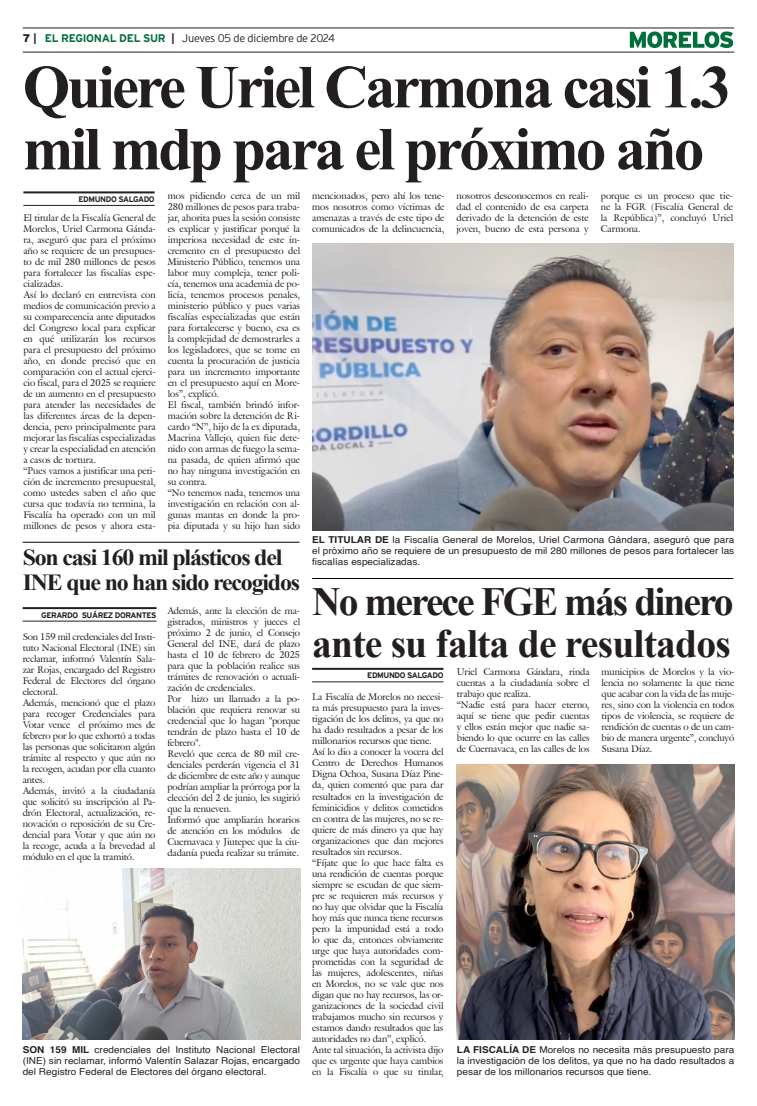
<style>
.page{position:relative;width:757px;height:1106px;background:#fff}
.page>*{position:absolute;margin:0;border:0;box-sizing:border-box;transform-origin:0 0}
.Cabeza_01{font:700 61px "Times New Roman";letter-spacing:-.05em;color:#231f20}
.Cabeza_02{font:700 40px "Times New Roman";letter-spacing:-.02em;color:#231f20}
.Cabeza_02-2{font:700 40px "Times New Roman";letter-spacing:-.05em;color:#231f20}
.Cabeza_03{font:700 23px "Times New Roman";letter-spacing:-.05em;color:#231f20;scale:1.04 1}
.t1{font:300 11px "Interstate";letter-spacing:-.025em;color:#231f20}
.t2{font:9.5px/11px "Galliard IT Cby BT";letter-spacing:-.01em;color:#231f20;text-align:justify}
.Pie_de_foto{font:9.5px/11px "Helvetica";letter-spacing:.005em;color:#231f20;text-align:justify;scale:1.05 1}
.t3{font:700 8px "Interstate";letter-spacing:-.05em;color:#231f20}
.s1{font-weight:900}
.s2{font-weight:700}
.s3{font-weight:700;color:#006f3c}
</style>
<div class="page">
<hr style="left:23px;top:28px;width:711px;height:1px;background:#231f20">
<hr style="left:23px;top:52px;width:711px;height:1px;background:#231f20">
<svg style="left:630px;top:31px;width:103px;height:17px"></svg>
<hr style="left:23px;top:191px;width:132px;height:2px;background:#231f20">
<hr style="left:23px;top:205px;width:132px;height:1px;background:#231f20">
<hr style="left:23px;top:607px;width:133px;height:2px;background:#231f20">
<hr style="left:23px;top:620px;width:133px;height:1px;background:#231f20">
<hr style="left:23px;top:541px;width:276px;height:1px;background:#000">
<hr style="left:312px;top:668px;width:131px;height:2px;background:#231f20">
<hr style="left:312px;top:681px;width:131px;height:1px;background:#231f20">
<hr style="left:312px;top:578px;width:421px;height:1px;background:#000">
<img style="left:312px;top:244px;width:421px;height:286px">
<img style="left:457px;top:764px;width:277px;height:275px">
<img style="left:23px;top:868px;width:277px;height:171px">
<p class="t1" style="left:23px;top:32px;width:314px"><span class="s1">7</span> <span class="s2">|</span> <span class="s3">EL REGIONAL DEL SUR</span> <span class="s2">|</span> Jueves 05 de diciembre de 2024</p>
<p class="Cabeza_01" style="left:23px;top:43px;width:710px">Quiere Uriel Carmona casi 1.3</p>
<p class="Cabeza_01" style="left:23px;top:105px;width:683px">mil mdp para el próximo año</p>
<p class="t3" style="left:78px;top:195px;width:78px">EDMUNDO SALGADO</p>
<p class="t2" style="left:312px;top:190px;width:134px">mencionados, pero ahí los tene&shy;mos nosotros como víctimas de amenazas a través de este tipo de comunicados de la delincuencia,</p>
<p class="t2" style="left:456px;top:190px;width:134px">nosotros desconocemos en reali&shy;dad el contenido de esa carpeta derivado de la detención de este joven, bueno de esta persona y</p>
<p class="t2" style="left:601px;top:190px;width:134px">porque es un proceso que tie&shy;ne la FGR (Fiscalía General de la República)”, concluyó Uriel Carmona.</p>
<p class="t2" style="left:168px;top:190px;width:134px">mos pidiendo cerca de un mil 280 millones de pesos para traba&shy;jar, ahorita pues la sesión consiste es explicar y justificar porqué la imperiosa necesidad de este in&shy;cremento en el presupuesto del Ministerio Público, tenemos una labor muy compleja, tener poli&shy;cía, tenemos una academia de po&shy;licía, tenemos procesos penales, ministerio público y pues varias fiscalías especializadas que están para fortalecerse y bueno, esa es la complejidad de demostrarles a los legisladores, que se tome en cuenta la procuración de justicia para un incremento importante en el presupuesto aquí en More&shy;los”, explicó.</p>
<p class="t2" style="left:168px;top:399px;width:134px">El fiscal, también brindó infor&shy;mación sobre la detención de Ri&shy;cardo “N”, hijo de la ex diputada, Macrina Vallejo, quien fue dete&shy;nido con armas de fuego la sema&shy;na pasada, de quien afirmó que no hay ninguna investigación en su contra.</p>
<p class="t2" style="left:168px;top:487px;width:134px">“No tenemos nada, tenemos una investigación en relación con al&shy;gunas mantas en donde la pro&shy;pia diputada y su hijo han sido</p>
<p class="t2" style="left:23px;top:212px;width:134px">El titular de la Fiscalía General de Morelos, Uriel Carmona Gánda&shy;ra, aseguró que para el próximo año se requiere de un presupues&shy;to de mil 280 millones de pesos para fortalecer las fiscalías espe&shy;cializadas.</p>
<p class="t2" style="left:23px;top:289px;width:134px">Así lo declaró en entrevista con medios de comunicación previo a su comparecencia ante diputados del Congreso local para explicar en qué utilizarán los recursos para el presupuesto del próximo año, en donde precisó que en comparación con el actual ejerci&shy;cio fiscal, para el 2025 se requiere de un aumento en el presupuesto para atender las necesidades de las diferentes áreas de la depen&shy;dencia, pero principalmente para mejorar las fiscalías especializadas y crear la especialidad en atención a casos de tortura.</p>
<p class="t2" style="left:23px;top:465px;width:134px">“Pues vamos a justificar una peti&shy;ción de incremento presupuestal, como ustedes saben el año que cursa que todavía no termina, la Fiscalía ha operado con un mil millones de pesos y ahora esta-</p>
<p class="Cabeza_03" style="left:23px;top:541px;width:251px">Son casi 160 mil plásticos del</p>
<p class="Cabeza_03" style="left:23px;top:566px;width:268px">INE que no han sido recogidos</p>
<p class="t3" style="left:41px;top:610px;width:117px">GERARDO SUÁREZ DORANTES</p>
<p class="t2" style="left:167px;top:605px;width:134px">Además, ante la elección de ma&shy;gistrados, ministros y jueces el próximo 2 de junio, el Consejo General del INE, dará de plazo hasta el 10 de febrero de 2025 para que la población realice sus trámites de renovación o actuali&shy;zación de credenciales.</p>
<p class="t2" style="left:167px;top:693px;width:134px">Por hizo un llamado a la po&shy;blación que requiera renovar su credencial que lo hagan "porque tendrán de plazo hasta el 10 de febrero".</p>
<p class="t2" style="left:167px;top:748px;width:134px">Reveló que cerca de 80 mil cre&shy;denciales perderán vigencia el 31 de diciembre de este año y aunque podrían ampliar la prórroga por la elección del 2 de junio, les sugirió que la renueven.</p>
<p class="t2" style="left:167px;top:814px;width:134px">Informó que ampliarán horarios de atención en los módulos de Cuernavaca y Jiutepec que la ciu&shy;dadanía pueda realizar su trámite.</p>
<p class="t2" style="left:23px;top:631px;width:134px">Son 159 mil credenciales del Insti&shy;tuto Nacional Electoral (INE) sin reclamar, informó Valentín Sala&shy;zar Rojas, encargado del Registro Federal de Electores del órgano electoral.</p>
<p class="t2" style="left:23px;top:697px;width:134px">Además, mencionó que el plazo para recoger Credenciales para Votar vence el próximo mes de febrero por lo que exhortó a todas las personas que solicitaron algún trámite al respecto y que aún no la recogen, acudan por ella cuanto antes.</p>
<p class="t2" style="left:23px;top:785px;width:134px">Además, invitó a la ciudadanía que solicitó su inscripción al Pa&shy;drón Electoral, actualización, re&shy;novación o reposición de su Cre&shy;dencial para Votar y que aún no la recoge, acuda a la brevedad al módulo en el que la tramitó.</p>
<p class="Pie_de_foto" style="left:23px;top:1044px;width:266px"><span class="s2">SON 159 MIL</span> credenciales del Instituto Nacional Electoral (INE) sin reclamar, informó Valentín Salazar Rojas, encargado del Registro Federal de Electores del órgano electoral.</p>
<p class="Pie_de_foto" style="left:312px;top:535px;width:403px"><span class="s2">EL TITULAR DE</span> la Fiscalía General de Morelos, Uriel Carmona Gándara, aseguró que para el próximo año se requiere de un presupuesto de mil 280 millones de pesos para fortalecer las fiscalías especializadas.</p>
<p class="Cabeza_02-2" style="left:312px;top:572px;width:423px">No merece FGE más dinero</p>
<p class="Cabeza_02" style="left:312px;top:614px;width:420px">ante su falta de resultados</p>
<p class="t3" style="left:367px;top:671px;width:78px">EDMUNDO SALGADO</p>
<p class="t2" style="left:457px;top:666px;width:134px">Uriel Carmona Gándara, rinda cuentas a la ciudadanía sobre el trabajo que realiza.</p>
<p class="t2" style="left:457px;top:699px;width:134px">“Nadie está para hacer eterno, aquí se tiene que pedir cuentas y ellos están mejor que nadie sa&shy;biendo lo que ocurre en las calles de Cuernavaca, en las calles de los</p>
<p class="t2" style="left:601px;top:666px;width:134px">municipios de Morelos y la vio&shy;lencia no solamente la que tiene que acabar con la vida de las muje&shy;res, sino con la violencia en todos tipos de violencia, se requiere de rendición de cuentas o de un cam&shy;bio de manera urgente”, concluyó Susana Díaz.</p>
<p class="t2" style="left:312px;top:691px;width:133px">La Fiscalía de Morelos no necesi&shy;ta más presupuesto para la inves&shy;tigación de los delitos, ya que no ha dado resultados a pesar de los millonarios recursos que tiene.</p>
<p class="t2" style="left:312px;top:746px;width:133px">Así lo dio a conocer la vocera del Centro de Derechos Humanos Digna Ochoa, Susana Díaz Pine&shy;da, quien comentó que para dar resultados en la investigación de feminicidios y delitos cometidos en contra de las mujeres, no se re&shy;quiere de más dinero ya que hay organizaciones que dan mejores resultados sin recursos.</p>
<p class="t2" style="left:312px;top:856px;width:133px">“Fíjate que lo que hace falta es una rendición de cuentas porque siempre se escudan de que siem&shy;pre se requieren más recursos y no hay que olvidar que la Fiscalía hoy más que nunca tiene recursos pero la impunidad está a todo lo que da, entonces obviamente urge que haya autoridades com&shy;prometidas con la seguridad de las mujeres, adolescentes, niñas en Morelos, no se vale que nos digan que no hay recursos, las or&shy;ganizaciones de la sociedad civil trabajamos mucho sin recursos y estamos dando resultados que las autoridades no dan”, explicó.</p>
<p class="t2" style="left:312px;top:1043px;width:133px">Ante tal situación, la activista dijo que es urgente que haya cambios en la Fiscalía o que su titular,</p>
<p class="Pie_de_foto" style="left:457px;top:1044px;width:266px"><span class="s2">LA FISCALÍA DE</span> Morelos no necesita más presupuesto para la investigación de los delitos, ya que no ha dado resultados a pesar de los millonarios recursos que tiene.</p>
</div>
